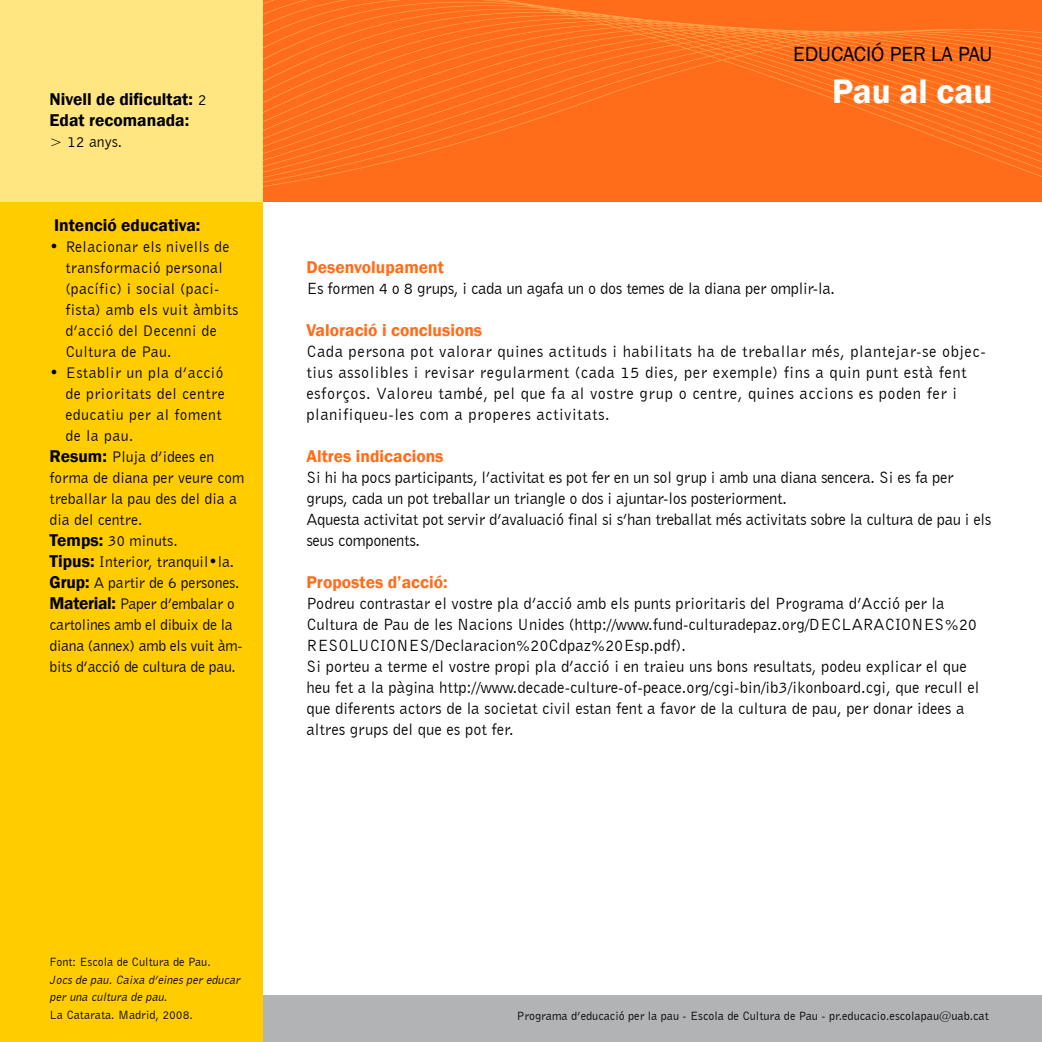
<style>
.page{position:relative;width:1042px;height:1042px;background:#fff}
.page>*{position:absolute;margin:0;border:0;box-sizing:border-box;transform-origin:0 0}
.t1{font:600 35px "Franklin Gothic";color:#fff}
.t2{font:21px "Franklin Gothic";color:#000}
.t3{font:600 17.5px "Franklin Gothic";color:#ff6c1a}
.t4{font:600 17.5px/21px "Franklin Gothic";color:#000}
.t5{font:16.62px/21px "Bell Gothic BT";color:#000}
.t6{font:16.62px/21px "Bell Gothic BT";letter-spacing:-.02em;color:#000}
.t7{font:16.62px/21px "Bell Gothic BT";letter-spacing:.03em;color:#000}
.t8{font:15.75px "Bell Gothic BT";color:#000}
.t9{font:15.75px/21px "Bell Gothic BT";letter-spacing:.02em;color:#000}
.t10{font:15.75px "Bell Gothic BT";letter-spacing:-.02em;color:#000}
.t11{font:15.75px "Bell Gothic BT";letter-spacing:.03em;color:#000}
.t12{font:12.25px "Bell Gothic BT";color:#000}
.t13{font:italic 12.25px/17.5px "Bell Gothic BT";color:#000}
.s1{font-family:"Bell Gothic BT";font-weight:400;font-size:15.75px}
.s2{font-family:"Franklin Gothic";font-weight:600;font-size:17.5px}
</style>
<div class="page">
<div style="left:163px;top:995px;width:879px;height:47px;background:#b1b3b4"></div>
<svg style="left:262px;top:0;width:780px;height:234px;background:#ff853d"></svg>
<div style="left:0;top:197px;width:262px;height:845px;background:#fc0"></div>
<div style="left:0;top:0;width:262px;height:202px;background:#ffe681"></div>
<p class="t4" style="left:50px;top:89px;width:158px">Nivell de dificultat: <span class="s1">2<br></span>Edat recomanada:</p>
<p class="t8" style="left:50px;top:132px;width:74px">&gt; 12 anys.</p>
<p class="t4" style="left:54px;top:215px;width:148px">Intenció educativa:</p>
<p class="t9" style="left:65px;top:236px;width:175px;text-indent:-16px">• Relacionar els nivells de transformació personal (pacífic) i social (paci&shy;fista) amb els vuit àmbits d’acció del Decenni de<br>Cultura de Pau.</p>
<p class="t11" style="left:50px;top:363px;width:175px">• Establir un pla d’acció</p>
<p class="t11" style="left:65px;top:384px;width:161px">de prioritats del centre</p>
<p class="t11" style="left:65px;top:405px;width:158px">educatiu per al foment</p>
<p class="t8" style="left:65px;top:426px;width:70px">de la pau.</p>
<p class="t8" style="left:50px;top:447px;width:166px"><span class="s2">Resum:</span> Pluja d’idees en</p>
<p class="t8" style="left:50px;top:468px;width:196px">forma de diana per veure com</p>
<p class="t8" style="left:50px;top:489px;width:189px">treballar la pau des del dia a</p>
<p class="t8" style="left:50px;top:510px;width:94px">dia del centre.</p>
<p class="t8" style="left:50px;top:531px;width:130px"><span class="s2">Temps:</span> 30 minuts.</p>
<p class="t8" style="left:50px;top:552px;width:186px"><span class="s2">Tipus:</span> Interior, tranquil•la.</p>
<p class="t8" style="left:50px;top:573px;width:192px"><span class="s2">Grup:</span> A partir de 6 persones.</p>
<p class="t10" style="left:50px;top:594px;width:187px"><span class="s2">Material:</span> Paper d’embalar o</p>
<p class="t10" style="left:50px;top:615px;width:185px">cartolines amb el dibuix de la</p>
<p class="t10" style="left:50px;top:636px;width:194px">diana (annex) amb els vuit àm-</p>
<p class="t10" style="left:50px;top:657px;width:188px">bits d’acció de cultura de pau.</p>
<p class="t2" style="left:793px;top:41px;width:201px">EDUCACIÓ PER LA PAU</p>
<h1 class="t1" style="left:832px;top:70px;width:162px">Pau al cau</h1>
<p class="t3" style="left:306px;top:256px;width:139px">Desenvolupament</p>
<p class="t6" style="left:306px;top:278px;width:530px">Es formen 4 o 8 grups, i cada un agafa un o dos temes de la diana per omplir-la.</p>
<p class="t3" style="left:306px;top:319px;width:177px">Valoració i conclusions</p>
<p class="t7" style="left:306px;top:341px;width:681px">Cada persona pot valorar quines actituds i habilitats ha de treballar més, plantejar-se objec&shy;tius assolibles i revisar regularment (cada 15 dies, per exemple) fins a quin punt està fent esforços. Valoreu també, pel que fa al vostre grup o centre, quines accions es poden fer i planifiqueu-les com a properes activitats.</p>
<p class="t3" style="left:306px;top:445px;width:139px">Altres indicacions</p>
<p class="t6" style="left:306px;top:467px;width:686px">Si hi ha pocs participants, l’activitat es pot fer en un sol grup i amb una diana sencera. Si es fa per grups, cada un pot treballar un triangle o dos i ajuntar-los posteriorment.<br>Aquesta activitat pot servir d’avaluació final si s’han treballat més activitats sobre la cultura de pau i els seus components.</p>
<p class="t3" style="left:306px;top:571px;width:143px">Propostes d’acció:</p>
<p class="t5" style="left:306px;top:593px;width:674px">Podreu contrastar el vostre pla d’acció amb els punts prioritaris del Programa d’Acció per la Cultura de Pau de les Nacions Unides (http://www.fund-culturadepaz.org/DECLARACIONES%20<br>RESOLUCIONES/Declaracion%20Cdpaz%20Esp.pdf).<br>Si porteu a terme el vostre propi pla d’acció i en traieu uns bons resultats, podeu explicar el que heu fet a la pàgina http://www.decade-culture-of-peace.org/cgi-bin/ib3/ikonboard.cgi, que recull el que diferents actors de la societat civil estan fent a favor de la cultura de pau, per donar idees a altres grups del que es pot fer.</p>
<p class="t12" style="left:50px;top:954px;width:163px">Font: Escola de Cultura de Pau.</p>
<p class="t13" style="left:50px;top:970px;width:194px">Jocs de pau. Caixa d’eines per educar per una cultura de pau.</p>
<p class="t12" style="left:50px;top:1007px;width:145px">La Catarata. Madrid, 2008.</p>
<p class="t12" style="left:517px;top:1008px;width:473px">Programa d’educació per la pau - Escola de Cultura de Pau - pr.educacio.escolapau@uab.cat</p>
</div>
